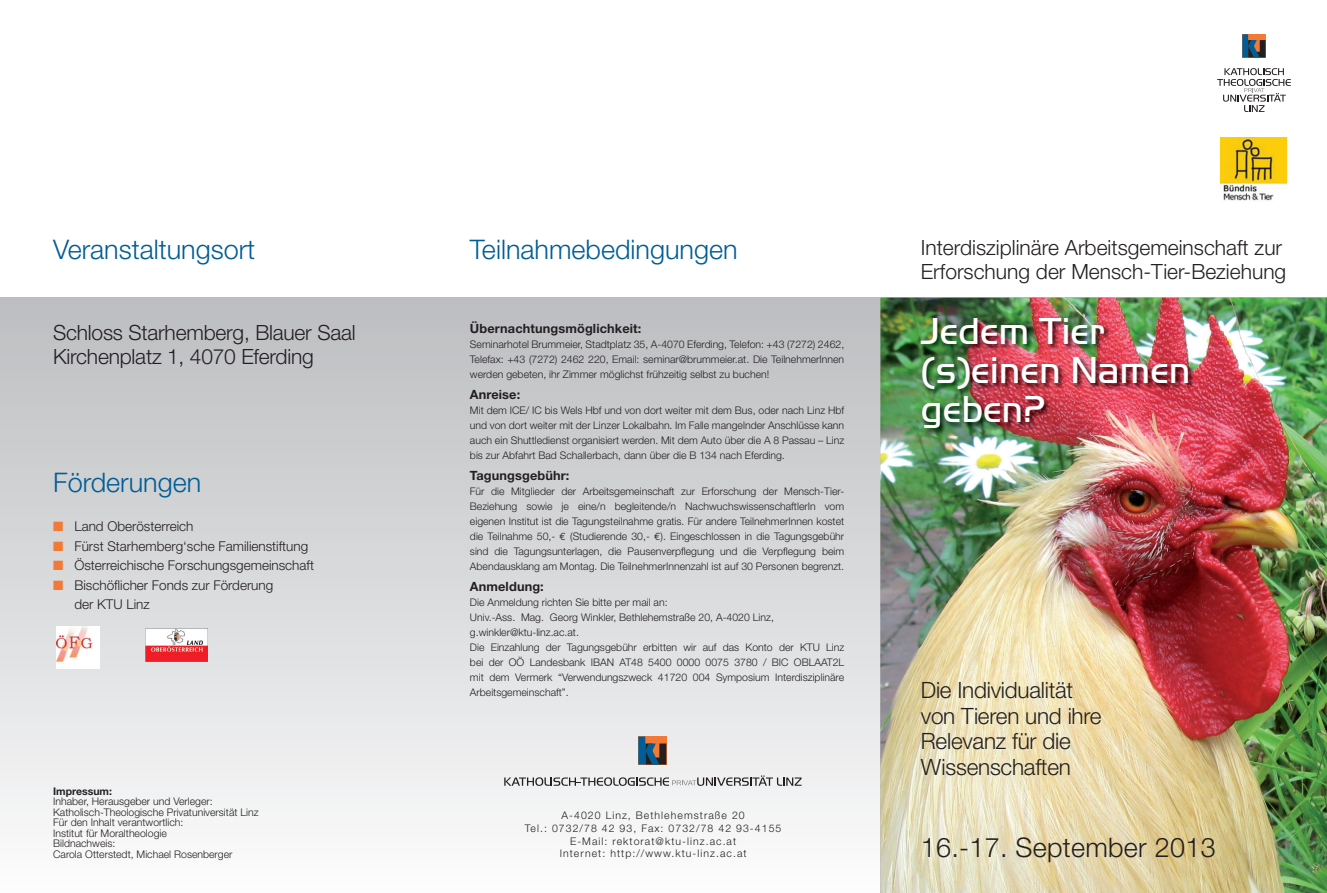
<style>
.page{position:relative;width:1327px;height:893px;background:#fff}
.page>*{position:absolute;margin:0;border:0;box-sizing:border-box;transform-origin:0 0}
.t1{font:300 39px/39px "Handel Gothic";color:#fff}
.t2{font:300 27px "Helvetica Neue";color:#005d95}
.t3{font:300 27px "Helvetica Neue";letter-spacing:.01em;color:#231f20}
.t4{font:300 22.5px/25.5px "Helvetica Neue";letter-spacing:-.01em;color:#231f20}
.t5{font:300 21px/24px "Helvetica Neue";color:#231f20}
.t6{font:300 13.5px/19.5px "Helvetica Neue";color:#231f20}
.t7{font:700 12.75px "Helvetica Neue";letter-spacing:.01em;color:#231f20}
.t8{font:300 10.5px/15px "Helvetica Neue";color:#231f20;text-align:justify}
.t9{font:300 10.5px/12.6px "Helvetica Neue";letter-spacing:.1em;color:#231f20;text-align:center}
.t10{font:700 10.5px "Helvetica Neue";color:#231f20}
.s1{color:#f37937}
.s2{font-family:"Euro Mono";font-weight:400}
</style>
<div class="page">
<div style="left:434px;top:298px;width:446px;height:595px;background:linear-gradient(to bottom,#bcbdc0,#fcfcfd)"></div>
<div style="left:0;top:298px;width:434px;height:595px;background:linear-gradient(to bottom,#bcbdc0,#fcfcfd)"></div>
<img style="left:880px;top:298px;width:447px;height:595px">
<img style="left:919px;top:316px;width:276px;height:120px">
<svg style="left:638px;top:736px;width:28px;height:29px"></svg>
<svg style="left:504px;top:775px;width:297px;height:11px"></svg>
<svg style="left:1242px;top:34px;width:23px;height:24px"></svg>
<svg style="left:1217px;top:68px;width:73px;height:44px"></svg>
<img style="left:1220px;top:137px;width:68px;height:64px">
<img style="left:145px;top:628px;width:63px;height:33px">
<img style="left:57px;top:626px;width:42px;height:43px">
<h2 class="t2" style="left:53px;top:233px;width:204px">Veranstaltungsort</h2>
<h3 class="t5" style="left:53px;top:320px;width:304px">Schloss Starhemberg, Blauer Saal<br>Kirchenplatz 1, 4070 Eferding</h3>
<h2 class="t2" style="left:53px;top:466px;width:150px">Förderungen</h2>
<p class="t6" style="left:53px;top:516px;width:142px"><span class="s1">■</span> Land Oberösterreich</p>
<p class="t6" style="left:53px;top:536px;width:257px"><span class="s1">■</span> Fürst Starhemberg‘sche Familienstiftung</p>
<p class="t6" style="left:53px;top:555px;width:262px"><span class="s1">■</span> Österreichische Forschungsgemeinschaft</p>
<p class="t6" style="left:74px;top:575px;width:200px;text-indent:-21px"><span class="s1">■</span> Bischöflicher Fonds zur Förderung der KTU Linz</p>
<p class="t10" style="left:53px;top:784px;width:60px">Impressum:</p>
<p class="t8" style="left:53px;top:796px;width:207px;line-height:10.5px;text-align:left">Inhaber, Herausgeber und Verleger:<br>Katholisch-Theologische Privatuniversität Linz Für den Inhalt verantwortlich:<br>Institut für Moraltheologie<br>Bildnachweis:<br>Carola Otterstedt, Michael Rosenberger</p>
<h2 class="t2" style="left:470px;top:233px;width:269px">Teilnahmebedingungen</h2>
<p class="t7" style="left:470px;top:321px;width:173px">Übernachtungsmöglichkeit:</p>
<p class="t8" style="left:470px;top:337px;width:376px">Seminarhotel Brummeier, Stadtplatz 35, A-4070 Eferding, Telefon: +43 (7272) 2462, Telefax: +43 (7272) 2462 220, Email: seminar@brummeier.at. Die TeilnehmerInnen werden gebeten, ihr Zimmer möglichst frühzeitig selbst zu buchen!</p>
<p class="t7" style="left:470px;top:387px;width:52px">Anreise:</p>
<p class="t8" style="left:470px;top:403px;width:376px">Mit dem ICE/ IC bis Wels Hbf und von dort weiter mit dem Bus, oder nach Linz Hbf und von dort weiter mit der Linzer Lokalbahn. Im Falle mangelnder Anschlüsse kann auch ein Shuttledienst organisiert werden. Mit dem Auto über die A 8 Passau – Linz bis zur Abfahrt Bad Schallerbach, dann über die B 134 nach Eferding.</p>
<p class="t7" style="left:470px;top:468px;width:101px">Tagungsgebühr:</p>
<p class="t8" style="left:470px;top:484px;width:376px">Für die Mitglieder der Arbeitsgemeinschaft zur Erforschung der Mensch-Tier-Beziehung sowie je eine/n begleitende/n NachwuchswissenschaftlerIn vom eigenen Institut ist die Tagungsteilnahme gratis. Für andere TeilnehmerInnen kostet die Teilnahme 50,- <span class="s2">€</span> (Studierende 30,- <span class="s2">€</span>). Eingeschlossen in die Tagungsgebühr sind die Tagungsunterlagen, die Pausenverpflegung und die Verpflegung beim Abendausklang am Montag. Die TeilnehmerInnenzahl ist auf 30 Personen begrenzt.</p>
<p class="t7" style="left:470px;top:579px;width:75px">Anmeldung:</p>
<p class="t8" style="left:470px;top:595px;width:376px;text-align:left">Die Anmeldung richten Sie bitte per mail an:<br>Univ.-Ass. Mag. Georg Winkler, Bethlehemstraße 20, A-4020 Linz, g.winkler@ktu-linz.ac.at.<br>Die Einzahlung der Tagungsgebühr erbitten wir auf das Konto der KTU Linz bei der OÖ Landesbank IBAN AT48 5400 0000 0075 3780 / BIC OBLAAT2L mit dem Vermerk “Verwendungszweck 41720 004 Symposium Interdisziplinäre Arbeitsgemeinschaft”.</p>
<p class="t9" style="left:525px;top:809px;width:258px">A-4020 Linz, Bethlehemstraße 20<br>Tel.: 0732/78 42 93, Fax: 0732/78 42 93-4155<br>E-Mail: rektorat@ktu-linz.ac.at<br>Internet: http://www.ktu-linz.ac.at</p>
<h3 class="t5" style="left:921px;top:235px;width:367px">Interdisziplinäre Arbeitsgemeinschaft zur<br>Erforschung der Mensch-Tier-Beziehung</h3>
<h1 class="t1" style="left:921px;top:311px;width:271px">Jedem Tier (s)einen Namen geben?</h1>
<h3 class="t4" style="left:921px;top:677px;width:182px">Die Individualität von Tieren und ihre<br>Relevanz für die<br>Wissenschaften</h3>
<h2 class="t3" style="left:921px;top:831px;width:296px">16.-17. September 2013</h2>
</div>
